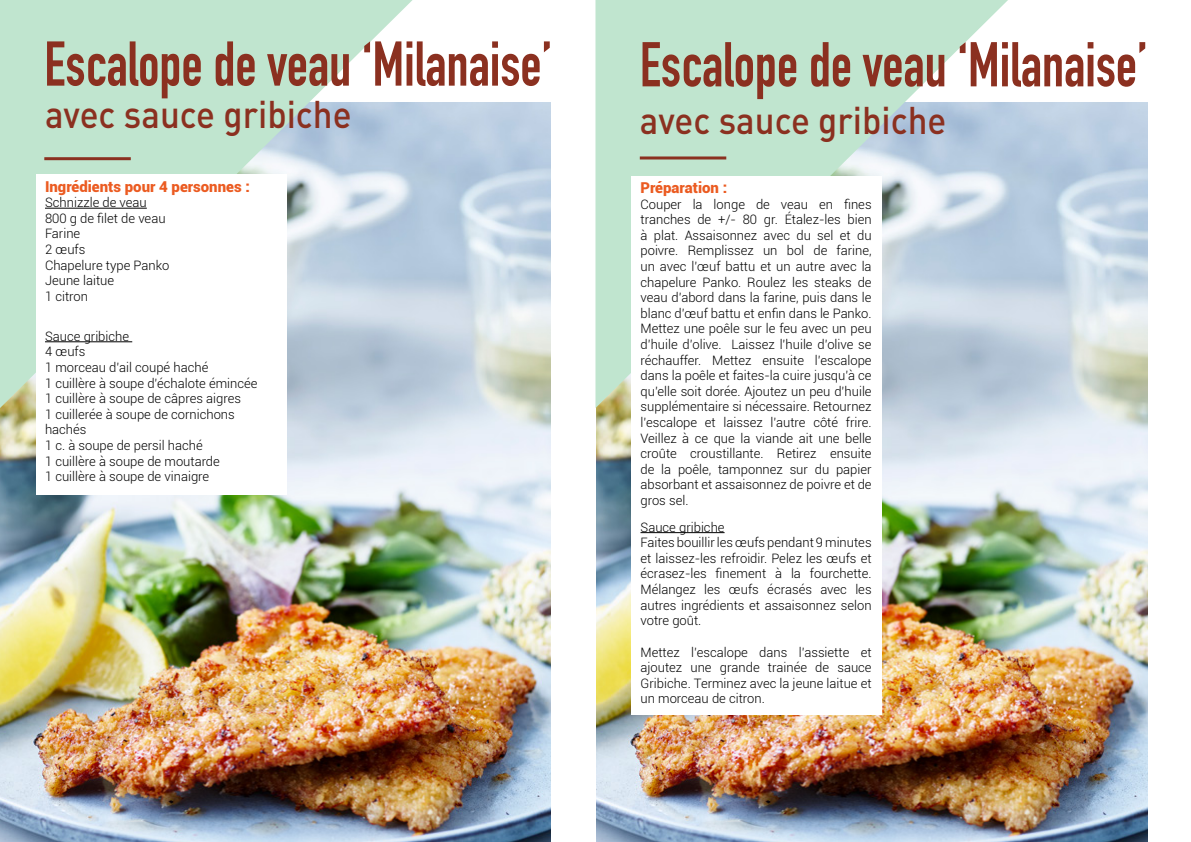
<style>
.page{position:relative;width:1191px;height:842px;background:#fff}
.page>*{position:absolute;margin:0;border:0;box-sizing:border-box;transform-origin:0 0}
.t1{font:700 62.1px "DIN Condensed";color:#8b3020;scale:.92 1}
.t2{font:500 38.2px "DIN Pro";color:#8b3020;scale:.92 1}
.t3{font:900 15px "Roboto";color:#eb5b21}
.t4{font:300 13px/15.6px "Roboto";color:#000}
</style>
<div class="page">
<img style="left:0;top:102px;width:551px;height:740px">
<svg style="left:0;top:0;width:412px;height:408px;fill:#c0e5cf"></svg>
<hr style="left:44px;top:157px;width:87px;height:3px;background:#8b3020">
<div style="left:36px;top:174px;width:250px;height:320px;background:#fff"></div>
<hr style="left:45px;top:208px;width:102px;height:1px;background:#000">
<hr style="left:45px;top:341px;width:87px;height:1px;background:#000">
<img style="left:596px;top:102px;width:551px;height:740px">
<svg style="left:595px;top:0;width:413px;height:408px;fill:#c0e5cf"></svg>
<hr style="left:640px;top:156px;width:86px;height:3px;background:#8b3020">
<div style="left:631px;top:176px;width:251px;height:538px;background:#fff"></div>
<hr style="left:640px;top:532px;width:84px;height:1px;background:#000">
<h1 class="t1" style="left:44px;top:27px;width:553px">Escalope de veau ‘Milanaise’</h1>
<h2 class="t2" style="left:45px;top:89px;width:335px">avec sauce gribiche</h2>
<p class="t3" style="left:45px;top:176px;width:206px">Ingrédients pour 4 personnes :</p>
<p class="t4" style="left:45px;top:194px;width:126px">Schnizzle de veau<br>800 g de filet de veau<br>Farine<br>2 œufs<br>Chapelure type Panko<br>Jeune laitue<br>1 citron</p>
<p class="t4" style="left:45px;top:328px;width:214px">Sauce gribiche<br>4 œufs<br>1 morceau d’ail coupé haché<br>1 cuillère à soupe d’échalote émincée<br>1 cuillère à soupe de câpres aigres<br>1 cuillerée à soupe de cornichons hachés<br>1 c. à soupe de persil haché<br>1 cuillère à soupe de moutarde<br>1 cuillère à soupe de vinaigre</p>
<h1 class="t1" style="left:640px;top:28px;width:553px">Escalope de veau ‘Milanaise’</h1>
<h2 class="t2" style="left:640px;top:94px;width:335px">avec sauce gribiche</h2>
<p class="t3" style="left:640px;top:177px;width:88px">Préparation :</p>
<p class="t4" style="left:640px;top:196px;width:233px;text-align:justify">Couper la longe de veau en fines tranches de +/- 80 gr. Étalez-les bien à plat. Assaisonnez avec du sel et du poivre. Remplissez un bol de farine, un avec l’œuf battu et un autre avec la chapelure Panko. Roulez les steaks de veau d’abord dans la farine, puis dans le blanc d’œuf battu et enfin dans le Panko.<br>Mettez une poêle sur le feu avec un peu d’huile d’olive. Laissez l’huile d’olive se réchauffer. Mettez ensuite l’escalope dans la poêle et faites-la cuire jusqu’à ce qu’elle soit dorée. Ajoutez un peu d’huile supplémentaire si nécessaire. Retournez l’escalope et laissez l’autre côté frire.<br>Veillez à ce que la viande ait une belle croûte croustillante. Retirez ensuite de la poêle, tamponnez sur du papier absorbant et assaisonnez de poivre et de gros sel.</p>
<p class="t4" style="left:640px;top:519px;width:233px">Sauce gribiche<br>Faites bouillir les œufs pendant 9 minutes et laissez-les refroidir. Pelez les œufs et écrasez-les finement à la fourchette.<br>Mélangez les œufs écrasés avec les autres ingrédients et assaisonnez selon votre goût.</p>
<p class="t4" style="left:640px;top:644px;width:233px;text-align:justify">Mettez l’escalope dans l’assiette et ajoutez une grande trainée de sauce Gribiche. Terminez avec la jeune laitue et un morceau de citron.</p>
</div>
